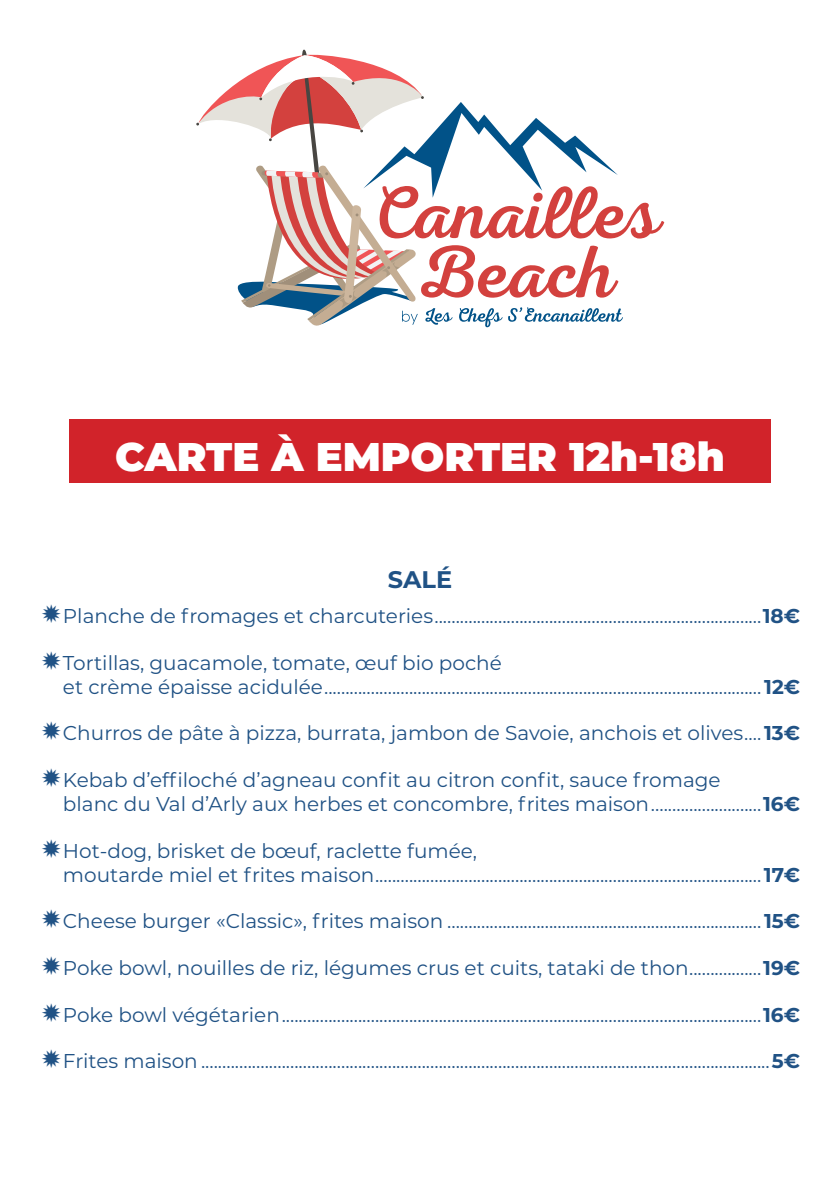
<style>
.page{position:relative;width:840px;height:1191px;background:#fff}
.page>*{position:absolute;margin:0;border:0;box-sizing:border-box;transform-origin:0 0}
.t1{font:900 40px "Montserrat";color:#fff}
.t2{font:700 24px "Montserrat";color:#205285}
.t3{font:20px/24px "Montserrat";color:#205285}
.s1{font-weight:700}
</style>
<div class="page">
<svg style="left:196px;top:50px;width:468px;height:277px"></svg>
<div style="left:69px;top:420px;width:701px;height:63px;background:#d1232a"></div>
<p class="t1" style="left:115px;top:426px;width:610px">CARTE À EMPORTER 12h-18h</p>
<p class="t2" style="left:387px;top:562px;width:66px">SALÉ</p>
<p class="t3" style="left:63px;top:603px;width:738px">Planche de fromages et charcuteries.............................................................................<span class="s1">18€</span></p>
<p class="t3" style="left:63px;top:650px;width:738px">Tortillas, guacamole, tomate, œuf bio poché<br>et crème épaisse acidulée.......................................................................................................<span class="s1">12€</span></p>
<p class="t3" style="left:63px;top:720px;width:738px">Churros de pâte à pizza, burrata, jambon de Savoie, anchois et olives....<span class="s1">13€</span></p>
<p class="t3" style="left:63px;top:767px;width:738px">Kebab d’effiloché d’agneau confit au citron confit, sauce fromage<br>blanc du Val d’Arly aux herbes et concombre, frites maison..........................<span class="s1">16€</span></p>
<p class="t3" style="left:63px;top:838px;width:738px">Hot-dog, brisket de bœuf, raclette fumée,<br>moutarde miel et frites maison...........................................................................................<span class="s1">17€</span></p>
<p class="t3" style="left:63px;top:908px;width:738px">Cheese burger «Classic», frites maison ..........................................................................<span class="s1">15€</span></p>
<p class="t3" style="left:63px;top:955px;width:738px">Poke bowl, nouilles de riz, légumes crus et cuits, tataki de thon.................<span class="s1">19€</span></p>
<p class="t3" style="left:63px;top:1002px;width:738px">Poke bowl végétarien.................................................................................................................<span class="s1">16€</span></p>
<p class="t3" style="left:63px;top:1048px;width:738px">Frites maison ......................................................................................................................................<span class="s1">5€</span></p>
</div>
